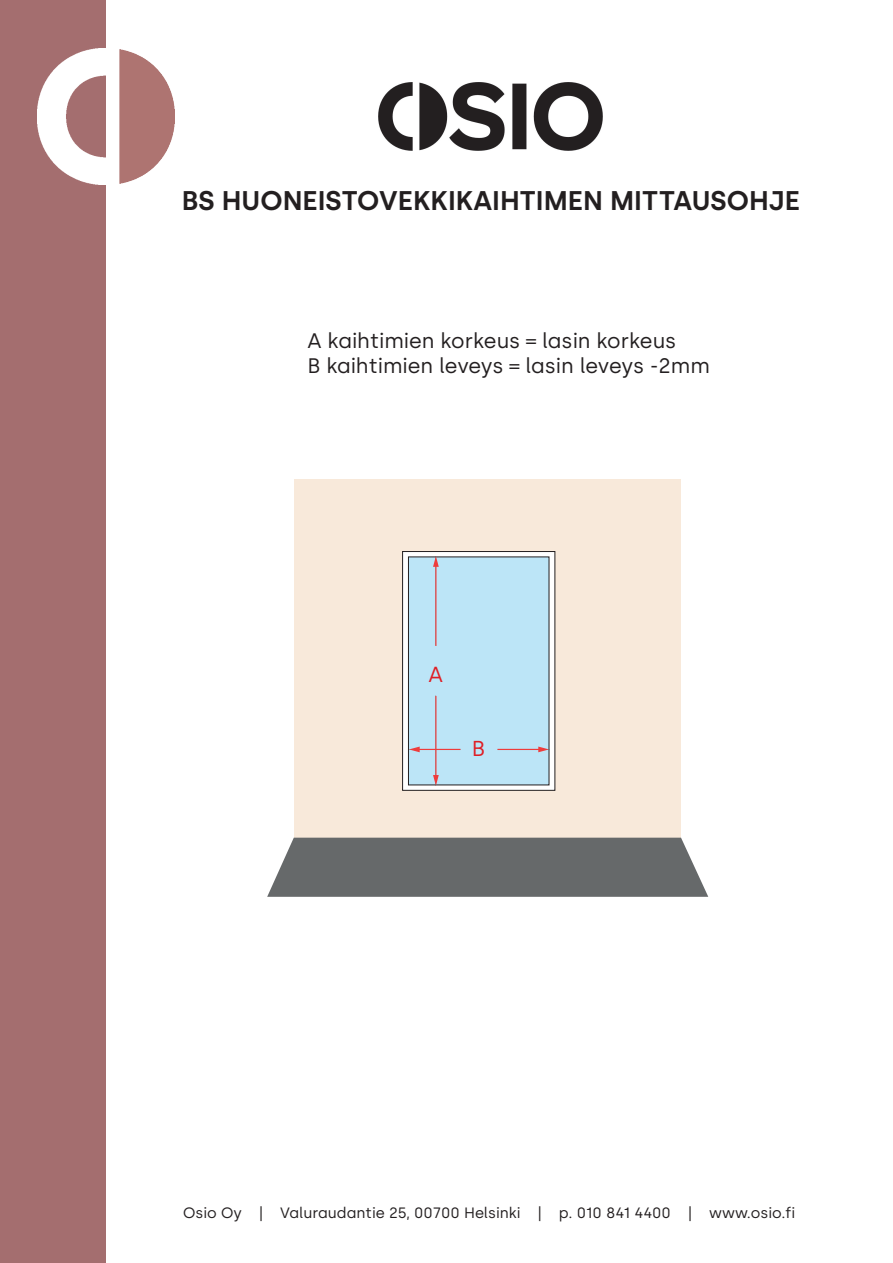
<style>
.page{position:relative;width:893px;height:1263px;background:#fff}
.page>*{position:absolute;margin:0;border:0;box-sizing:border-box;transform-origin:0 0}
.t1{font:600 27px "Silka";color:#231f20}
.t2{font:21.75px "Silka";color:#df1e25}
.t3{font:21.6px "Silka";color:#df1e25}
.t4{font:21px/25.2px "Silka";color:#231f20}
.t5{font:15px "Silka";color:#231f20}
</style>
<div class="page">
<div style="left:0;top:0;width:106px;height:1263px;background:#a46e6f"></div>
<img style="left:37px;top:49px;width:138px;height:136px">
<img style="left:379px;top:82px;width:224px;height:68px">
<div style="left:294px;top:479px;width:387px;height:359px;background:#f8e9da"></div>
<svg style="left:267px;top:838px;width:441px;height:59px"></svg>
<div style="left:402px;top:551px;width:153px;height:240px;background:#fff;border:1px solid #231f20"></div>
<div style="left:408px;top:556px;width:141px;height:229px;background:#bce5f7;border:1px solid #231f20"></div>
<svg style="left:433px;top:556px;width:6px;height:90px"></svg>
<svg style="left:409px;top:696px;width:51px;height:90px"></svg>
<svg style="left:497px;top:746px;width:52px;height:6px"></svg>
<p class="t1" style="left:182px;top:184px;width:620px">BS HUONEISTOVEKKIKAIHTIMEN MITTAUSOHJE</p>
<p class="t4" style="left:308px;top:328px;width:404px">A kaihtimien korkeus = lasin korkeus<br>B kaihtimien leveys = lasin leveys -2mm</p>
<p class="t2" style="left:429px;top:662px;width:16px">A</p>
<p class="t3" style="left:472px;top:736px;width:15px">B</p>
<p class="t5" style="left:183px;top:1204px;width:614px">Osio Oy | Valuraudantie 25, 00700 Helsinki | p. 010 841 4400 | www.osio.fi</p>
</div>
